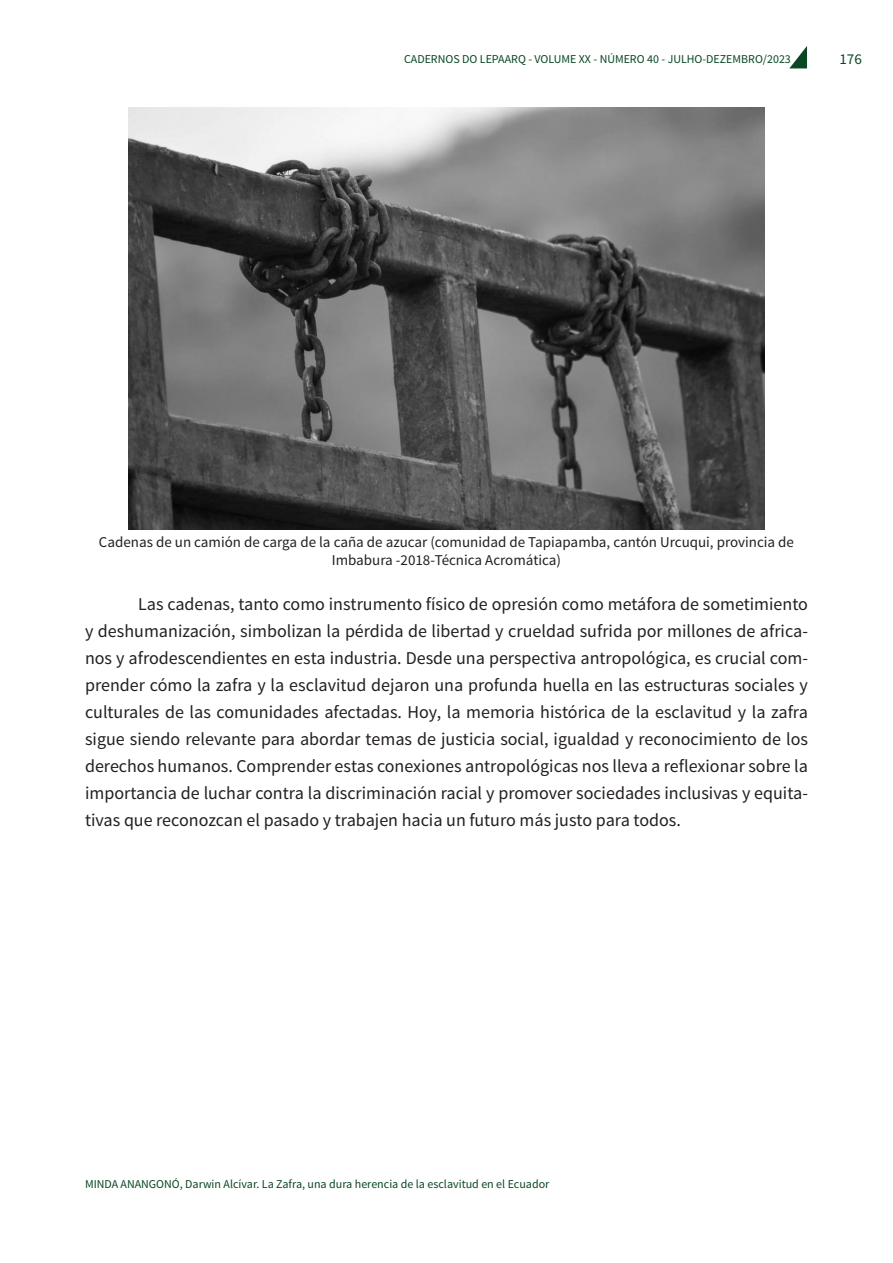
<style>
.page{position:relative;width:893px;height:1263px;background:#fff}
.page>*{position:absolute;margin:0;border:0;box-sizing:border-box;transform-origin:0 0}
.t1{font:18px/27px "Source Sans Pro";color:#231f20;text-align:justify}
.t2{font:15px/18px "Source Sans Pro";color:#231f20;text-align:center}
.t3{font:15px "Source Sans Pro";color:#0a4824}
.t4{font:12px "Source Sans Pro";color:#0a4824}
</style>
<div class="page">
<svg style="left:789px;top:46px;width:18px;height:22px"></svg>
<img style="left:128px;top:107px;width:637px;height:422px">
<p class="t4" style="left:404px;top:52px;width:388px">CADERNOS DO LEPAARQ - VOLUME XX - NÚMERO 40 - JULHO-DEZEMBRO/2023</p>
<p class="t3" style="left:839px;top:50px;width:24px">176</p>
<p class="t2" style="left:99px;top:534px;width:697px">Cadenas de un camión de carga de la caña de azucar (comunidad de Tapiapamba, cantón Urcuqui, provincia de<br>Imbabura -2018-Técnica Acromática)</p>
<p class="t1" style="left:85px;top:591px;width:724px;text-indent:53px">Las cadenas, tanto como instrumento físico de opresión como metáfora de sometimiento y deshumanización, simbolizan la pérdida de libertad y crueldad sufrida por millones de africa&shy;nos y afrodescendientes en esta industria. Desde una perspectiva antropológica, es crucial com&shy;prender cómo la zafra y la esclavitud dejaron una profunda huella en las estructuras sociales y culturales de las comunidades afectadas. Hoy, la memoria histórica de la esclavitud y la zafra sigue siendo relevante para abordar temas de justicia social, igualdad y reconocimiento de los derechos humanos. Comprender estas conexiones antropológicas nos lleva a reflexionar sobre la importancia de luchar contra la discriminación racial y promover sociedades inclusivas y equita&shy;tivas que reconozcan el pasado y trabajen hacia un futuro más justo para todos.</p>
<p class="t4" style="left:85px;top:1176px;width:466px">MINDA ANANGONÓ, Darwin Alcívar. La Zafra, una dura herencia de la esclavitud en el Ecuador</p>
</div>
